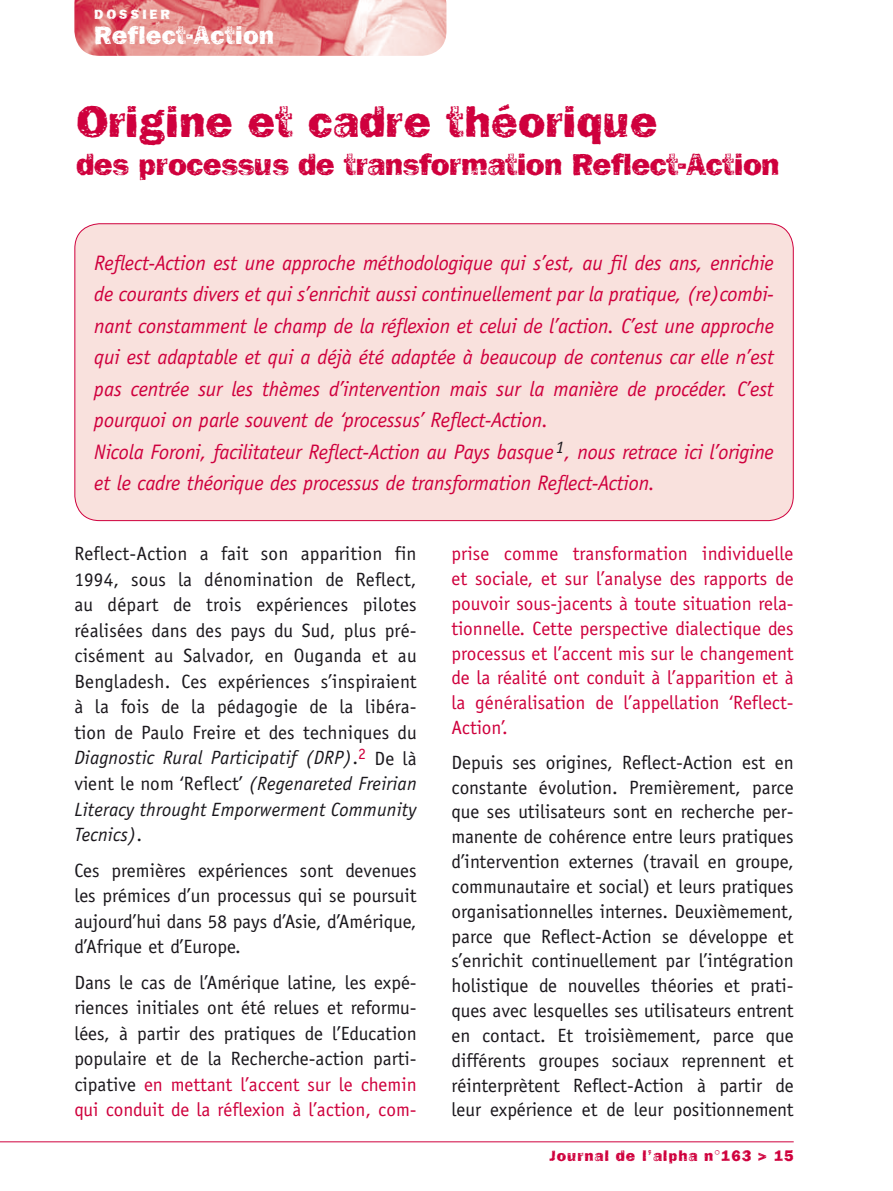
<style>
.page{position:relative;width:893px;height:1191px;background:#fff}
.page>*{position:absolute;margin:0;border:0;box-sizing:border-box;transform-origin:0 0}
.t1{font:45.5px "Frankie";color:#cf003d}
.t2{font:31.5px "Frankie";letter-spacing:-.02em;color:#cf003d}
.t3{font:26.25px "Frankie";color:#fff}
.t4{font:italic 21px/31.5px "Officina Sans";letter-spacing:-.01em;color:#cf003d}
.t5{font:19.25px/25.6px "Officina Sans";color:#1a171c;text-align:justify}
.t6{font:19.25px/24.8px "Officina Sans";color:#cf003d;text-align:justify}
.t7{font:15.75px "Frankie";letter-spacing:.05em;color:#cf003d}
.t8{font:14px "Frankie";color:#fff}
.s1{font-style:italic}
.s2{color:#cf003d}
</style>
<div class="page">
<img style="left:74px;top:0;width:372px;height:56px">
<hr style="left:0;top:1141px;width:794px;height:1px;background:#cf003d">
<div style="left:75px;top:224px;width:718px;height:296px;background:#f9e1dd;border-radius:25px"></div>
<p class="t8" style="left:94px;top:6px;width:24px">Dossier</p>
<h3 class="t3" style="left:94px;top:19px;width:182px">Reflect-Action</h3>
<h1 class="t1" style="left:76px;top:94px;width:583px">Origine et cadre théorique</h1>
<h2 class="t2" style="left:76px;top:146px;width:705px">des processus de transformation Reflect-Action</h2>
<p class="t4" style="left:94px;top:247px;width:681px">Reflect-Action est une approche méthodologique qui s’est, au fil des ans, enrichie de courants divers et qui s’enrichit aussi continuellement par la pratique, (re)combi&shy;nant constamment le champ de la réflexion et celui de l’action. C’est une approche qui est adaptable et qui a déjà été adaptée à beaucoup de contenus car elle n’est pas centrée sur les thèmes d’intervention mais sur la manière de procéder. C’est pourquoi on parle souvent de ‘processus’ Reflect-Action.<br>Nicola Foroni, facilitateur Reflect-Action au Pays basque<sup>1</sup>, nous retrace ici l’origine et le cadre théorique des processus de transformation Reflect-Action.</p>
<p class="t5" style="left:74px;top:541px;width:344px">Reflect-Action a fait son apparition fin 1994, sous la dénomination de Reflect, au départ de trois expériences pilotes réalisées dans des pays du Sud, plus pré&shy;cisément au Salvador, en Ouganda et au Bengladesh. Ces expériences s’inspiraient à la fois de la pédagogie de la libéra&shy;tion de Paulo Freire et des techniques du <span class="s1">Diagnostic Rural Participatif (DRP)</span>.<sup>2</sup> De là vient le nom ‘Reflect’ <span class="s1">(Regenareted Freirian Literacy throught Emporwerment Community Tecnics)</span>.</p>
<p class="t5" style="left:74px;top:857px;width:344px">Ces premières expériences sont devenues les prémices d’un processus qui se poursuit aujourd’hui dans 58 pays d’Asie, d’Amérique, d’Afrique et d’Europe.</p>
<p class="t5" style="left:74px;top:969px;width:344px">Dans le cas de l’Amérique latine, les expé&shy;riences initiales ont été relues et reformu&shy;lées, à partir des pratiques de l’Education populaire et de la Recherche-action parti&shy;cipative <span class="s2">en mettant l’accent sur le chemin qui conduit de la réflexion à l’action, com-</span></p>
<p class="t6" style="left:451px;top:541px;width:344px">prise comme transformation individuelle et sociale, et sur l’analyse des rapports de pouvoir sous-jacents à toute situation rela&shy;tionnelle. Cette perspective dialectique des processus et l’accent mis sur le changement de la réalité ont conduit à l’apparition et à la généralisation de l’appellation ‘Reflect-Action’.</p>
<p class="t5" style="left:451px;top:750px;width:344px;line-height:24.8px">Depuis ses origines, Reflect-Action est en constante évolution. Premièrement, parce que ses utilisateurs sont en recherche per&shy;manente de cohérence entre leurs pratiques d’intervention externes (travail en groupe, communautaire et social) et leurs pratiques organisationnelles internes. Deuxièmement, parce que Reflect-Action se développe et s’enrichit continuellement par l’intégration holistique de nouvelles théories et prati&shy;ques avec lesquelles ses utilisateurs entrent en contact. Et troisièmement, parce que différents groupes sociaux reprennent et réinterprètent Reflect-Action à partir de leur expérience et de leur positionnement</p>
<p class="t7" style="left:549px;top:1146px;width:246px">Journal de l’alpha n°163 &gt; 15</p>
</div>
